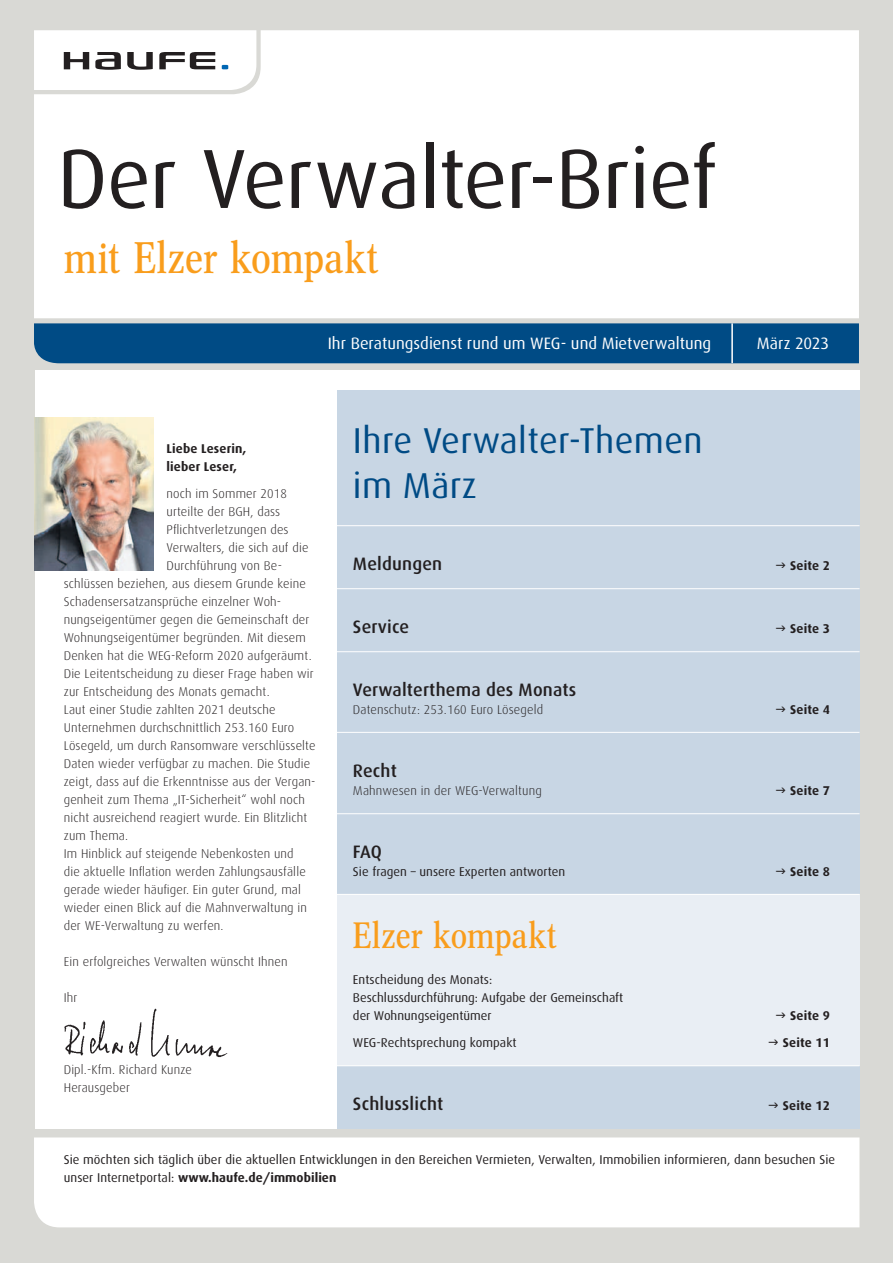
<style>
.page{position:relative;width:893px;height:1263px;background:#d9d9d5}
.page>*{position:absolute;margin:0;border:0;box-sizing:border-box;transform-origin:0 0}
.t1{font:84px "Dax";letter-spacing:-.01em;color:#231f20}
.t2{font:43.35px "Concorde Nova";letter-spacing:.005em;color:#f99d1c}
.t3{font:36px/45px "Dax";letter-spacing:.01em;color:#004b85}
.t4{font:36px "Concorde Nova";letter-spacing:.005em;color:#f99d1c}
.t5{font:500 18px "Dax";letter-spacing:.01em;color:#231f20}
.t6{font:16.5px "Dax";color:#fff}
.t7{font:300 12.75px/18px "Dax";letter-spacing:.01em;color:#231f20}
.t8{font:12.75px/18px "Dax";letter-spacing:.005em;color:#231f20}
.t9{font:700 12.75px/18px "Dax";letter-spacing:.01em;color:#231f20}
.s1{font-weight:700}
</style>
<div class="page">
<div style="left:34px;top:30px;width:825px;height:288px;background:#fff"></div>
<div style="left:34px;top:1137px;width:825px;height:90px;background:#fff"></div>
<div style="left:35px;top:370px;width:824px;height:758px;background:#fff"></div>
<div style="left:34px;top:323px;width:825px;height:40px;background:#004b85"></div>
<hr style="left:731px;top:323px;width:2px;height:40px;background:#fff">
<div style="left:337px;top:390px;width:522px;height:738px;background:#c8d6e4"></div>
<div style="left:330px;top:894px;width:529px;height:171px;background:#e9eef4"></div>
<svg style="left:34px;top:30px;width:222px;height:60px;background:#e7e7e7"></svg>
<hr style="left:328px;top:525px;width:531px;height:1px;background:#fff">
<hr style="left:328px;top:588px;width:531px;height:1px;background:#fff">
<hr style="left:328px;top:651px;width:531px;height:1px;background:#fff">
<hr style="left:328px;top:732px;width:531px;height:1px;background:#fff">
<hr style="left:328px;top:813px;width:531px;height:1px;background:#fff">
<hr style="left:328px;top:894px;width:531px;height:1px;background:#fff">
<hr style="left:327px;top:1065px;width:532px;height:1px;background:#fff">
<img style="left:34px;top:417px;width:120px;height:153px">
<img style="left:64px;top:1008px;width:164px;height:50px">
<h1 class="t1" style="left:57px;top:130px;width:661px">Der Verwalter-Brief</h1>
<h2 class="t2" style="left:64px;top:233px;width:316px">mit Elzer kompakt</h2>
<p class="t6" style="left:328px;top:333px;width:385px">Ihr Beratungsdienst rund um WEG- und Mietverwaltung</p>
<p class="t6" style="left:757px;top:333px;width:74px">März 2023</p>
<p class="t9" style="left:166px;top:440px;width:81px">Liebe Leserin, lieber Leser,</p>
<p class="t7" style="left:166px;top:485px;width:122px">noch im Sommer 2018</p>
<p class="t7" style="left:166px;top:503px;width:115px">urteilte der BGH, dass</p>
<p class="t7" style="left:166px;top:521px;width:124px">Pflichtverletzungen des</p>
<p class="t7" style="left:166px;top:539px;width:143px">Verwalters, die sich auf die</p>
<p class="t7" style="left:166px;top:557px;width:117px">Durchführung von Be-</p>
<p class="t7" style="left:64px;top:575px;width:244px">schlüssen beziehen, aus diesem Grunde keine</p>
<p class="t7" style="left:64px;top:593px;width:219px">Schadensersatzansprüche einzelner Woh-</p>
<p class="t7" style="left:64px;top:611px;width:247px">nungseigentümer gegen die Gemeinschaft der</p>
<p class="t7" style="left:64px;top:629px;width:244px">Wohnungseigentümer begründen. Mit diesem</p>
<p class="t7" style="left:64px;top:647px;width:250px">Denken hat die WEG-Reform 2020 aufgeräumt.</p>
<p class="t7" style="left:64px;top:665px;width:251px">Die Leitentscheidung zu dieser Frage haben wir</p>
<p class="t7" style="left:64px;top:683px;width:208px">zur Entscheidung des Monats gemacht.</p>
<p class="t7" style="left:64px;top:701px;width:213px">Laut einer Studie zahlten 2021 deutsche</p>
<p class="t7" style="left:64px;top:719px;width:232px">Unternehmen durchschnittlich 253.160 Euro</p>
<p class="t7" style="left:64px;top:737px;width:253px">Lösegeld, um durch Ransomware verschlüsselte</p>
<p class="t7" style="left:64px;top:755px;width:248px">Daten wieder verfügbar zu machen. Die Studie</p>
<p class="t7" style="left:64px;top:773px;width:253px">zeigt, dass auf die Erkenntnisse aus der Vergan-</p>
<p class="t7" style="left:64px;top:791px;width:243px">genheit zum Thema „IT-Sicherheit“ wohl noch</p>
<p class="t7" style="left:64px;top:809px;width:245px">nicht ausreichend reagiert wurde. Ein Blitzlicht</p>
<p class="t7" style="left:64px;top:827px;width:66px">zum Thema.</p>
<p class="t7" style="left:64px;top:845px;width:231px">Im Hinblick auf steigende Nebenkosten und</p>
<p class="t7" style="left:64px;top:863px;width:244px">die aktuelle Inflation werden Zahlungsausfälle</p>
<p class="t7" style="left:64px;top:881px;width:239px">gerade wieder häufiger. Ein guter Grund, mal</p>
<p class="t7" style="left:64px;top:899px;width:245px">wieder einen Blick auf die Mahnverwaltung in</p>
<p class="t7" style="left:64px;top:917px;width:161px">der WE-Verwaltung zu werfen.</p>
<p class="t7" style="left:64px;top:953px;width:225px">Ein erfolgreiches Verwalten wünscht Ihnen</p>
<p class="t7" style="left:64px;top:989px;width:15px">Ihr</p>
<p class="t7" style="left:64px;top:1061px;width:130px">Dipl.-Kfm. Richard Kunze<br>Herausgeber</p>
<h3 class="t3" style="left:353px;top:419px;width:351px">Ihre Verwalter-Themen im März</h3>
<h3 class="t5" style="left:353px;top:554px;width:91px">Meldungen</h3>
<p class="t9" style="left:790px;top:557px;width:41px">Seite 2</p>
<h3 class="t5" style="left:353px;top:617px;width:58px">Service</h3>
<p class="t9" style="left:790px;top:620px;width:41px">Seite 3</p>
<h3 class="t5" style="left:353px;top:680px;width:225px">Verwalterthema des Monats</h3>
<p class="t7" style="left:353px;top:701px;width:192px">Datenschutz: 253.160 Euro Lösegeld</p>
<p class="t9" style="left:790px;top:701px;width:41px">Seite 4</p>
<h3 class="t5" style="left:353px;top:761px;width:45px">Recht</h3>
<p class="t7" style="left:353px;top:782px;width:190px">Mahnwesen in der WEG-Verwaltung</p>
<p class="t9" style="left:790px;top:782px;width:41px">Seite 7</p>
<h3 class="t5" style="left:353px;top:842px;width:31px">FAQ</h3>
<p class="t8" style="left:353px;top:863px;width:214px">Sie fragen – unsere Experten antworten</p>
<p class="t9" style="left:790px;top:863px;width:41px">Seite 8</p>
<h3 class="t4" style="left:353px;top:915px;width:205px">Elzer kompakt</h3>
<p class="t8" style="left:353px;top:971px;width:272px">Entscheidung des Monats:<br>Beschlussdurchführung: Aufgabe der Gemeinschaft der Wohnungseigentümer</p>
<p class="t9" style="left:790px;top:1007px;width:41px">Seite 9</p>
<p class="t8" style="left:353px;top:1034px;width:165px">WEG-Rechtsprechung kompakt</p>
<p class="t9" style="left:783px;top:1034px;width:49px">Seite 11</p>
<h3 class="t5" style="left:353px;top:1094px;width:92px">Schlusslicht</h3>
<p class="t9" style="left:783px;top:1097px;width:49px">Seite 12</p>
<p class="t8" style="left:64px;top:1151px;width:773px">Sie möchten sich täglich über die aktuellen Entwicklungen in den Bereichen Vermieten, Verwalten, Immobilien informieren, dann besuchen Sie unser Internetportal: <span class="s1">www.haufe.de/immobilien</span></p>
</div>
